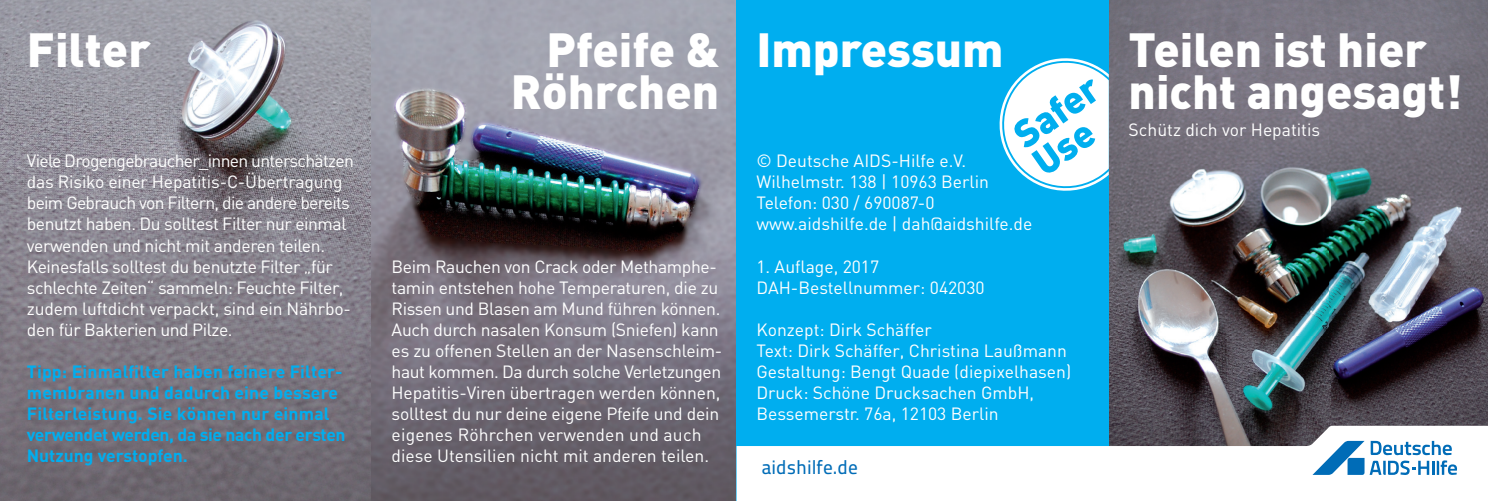
<style>
.page{position:relative;width:1488px;height:501px;background:#fff}
.page>*{position:absolute;margin:0;border:0;box-sizing:border-box;transform-origin:0 0}
.t1{font:900 47.25px/42.2px "DIN";color:#fff}
.t2{font:19.43px "Titillium Maps 26 L 500 wt";color:#006cb7}
.t3{font:17.5px/21px "DIN";letter-spacing:-.01em;color:#fff}
.t4{font:700 17.5px/21px "DIN";letter-spacing:.01em;color:#00aeef}
</style>
<div class="page">
<img style="left:1108px;top:0;width:379px;height:425px">
<img style="left:0;top:0;width:736px;height:500px">
<div style="left:736px;top:0;width:372px;height:500px;background:#00aeef"></div>
<svg style="left:736px;top:425px;width:751px;height:75px;fill:#fff"></svg>
<svg style="left:1312px;top:440px;width:144px;height:34px"></svg>
<svg style="left:999px;top:58px;width:109px;height:133px"></svg>
<svg style="left:0;top:0;width:8px;height:8px"></svg>
<h1 class="t1" style="left:27px;top:26px;width:125px">Filter</h1>
<h1 class="t1" style="left:511px;top:26px;width:210px;text-align:right">Pfeife &amp;<br>Röhrchen</h1>
<h1 class="t1" style="left:756px;top:26px;width:249px">Impressum</h1>
<p class="t3" style="left:27px;top:150px;width:328px">Viele Drogengebraucher_innen unterschätzen das Risiko einer Hepatitis-C-Übertragung beim Gebrauch von Filtern, die andere bereits benutzt haben. Du solltest Filter nur einmal verwenden und nicht mit anderen teilen.<br>Keinesfalls solltest du benutzte Filter „für schlechte Zeiten“ sammeln: Feuchte Filter, zudem luftdicht verpackt, sind ein Nährbo&shy;den für Bakterien und Pilze.</p>
<p class="t4" style="left:27px;top:359px;width:320px">Tipp: Einmalfilter haben feinere Filter&shy;membranen und dadurch eine bessere Filterleistung. Sie können nur einmal verwendet werden, da sie nach der ersten Nutzung verstopfen.</p>
<p class="t3" style="left:391px;top:255px;width:332px">Beim Rauchen von Crack oder Methamphe&shy;tamin entstehen hohe Temperaturen, die zu Rissen und Blasen am Mund führen können.<br>Auch durch nasalen Konsum (Sniefen) kann es zu offenen Stellen an der Nasenschleim&shy;haut kommen. Da durch solche Verletzungen Hepatitis-Viren übertragen werden können, solltest du nur deine eigene Pfeife und dein eigenes Röhrchen verwenden und auch diese Utensilien nicht mit anderen teilen.</p>
<p class="t3" style="left:756px;top:150px;width:277px">© Deutsche AIDS-Hilfe e.V.<br>Wilhelmstr. 138 | 10963 Berlin<br>Telefon: 030 / 690087-0 www.aidshilfe.de | dah@aidshilfe.de</p>
<p class="t3" style="left:756px;top:255px;width:230px">1. Auflage, 2017<br>DAH-Bestellnummer: 042030</p>
<p class="t3" style="left:756px;top:318px;width:316px">Konzept: Dirk Schäffer<br>Text: Dirk Schäffer, Christina Laußmann Gestaltung: Bengt Quade (diepixelhasen)<br>Druck: Schöne Drucksachen GmbH, Bessemerstr. 76a, 12103 Berlin</p>
<p class="t2" style="left:761px;top:452px;width:98px">aidshilfe.de</p>
<h1 class="t1" style="left:1128px;top:26px;width:335px">Teilen ist hier nicht angesagt!</h1>
<p class="t3" style="left:1128px;top:119px;width:193px">Schütz dich vor Hepatitis</p>
</div>
